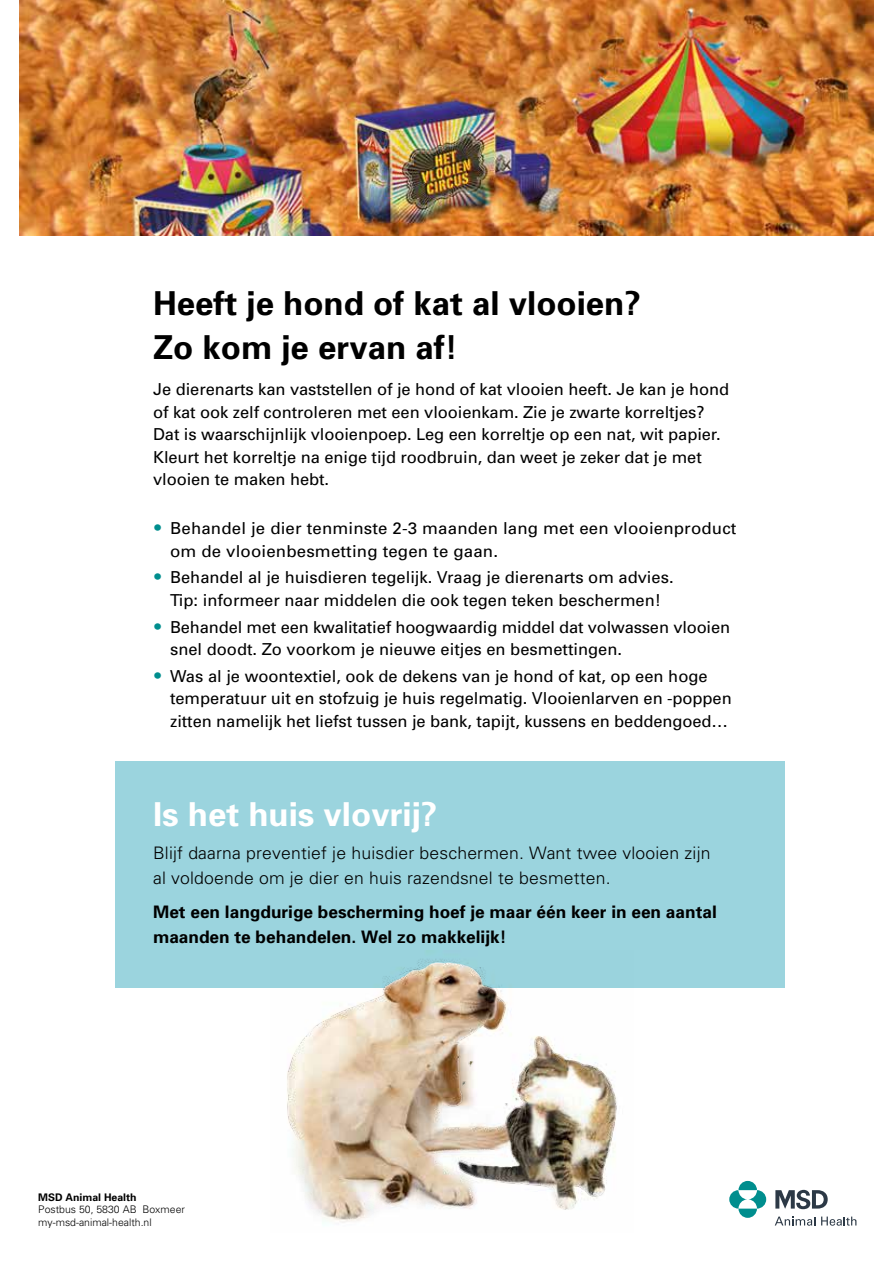
<style>
.page{position:relative;width:893px;height:1263px;background:#fff}
.page>*{position:absolute;margin:0;border:0;box-sizing:border-box;transform-origin:0 0}
.t1{font:700 33px/43.2px "Univers";color:#000}
.t2{font:700 33px "Univers";color:#fff}
.t3{font:300 17.25px/24.8px "Univers";letter-spacing:.01em;color:#000}
.t4{font:700 17.25px/24.8px "Univers";color:#000}
.t5{font:16.5px/22.5px "Univers";letter-spacing:-.005em;color:#000}
.t6{font:300 10.5px/12.6px "Univers";color:#000}
.t7{font:700 10.5px "Univers";color:#000}
.s1{font-weight:300;font-size:18px;color:#008e8e}
</style>
<div class="page">
<img style="left:19px;top:0;width:855px;height:235px">
<div style="left:115px;top:761px;width:669px;height:227px;background:#9bd4de"></div>
<img style="left:287px;top:950px;width:330px;height:273px">
<svg style="left:729px;top:1181px;width:37px;height:37px"></svg>
<svg style="left:775px;top:1190px;width:53px;height:19px"></svg>
<svg style="left:821px;top:1216px;width:35px;height:10px"></svg>
<svg style="left:775px;top:1216px;width:40px;height:10px"></svg>
<h1 class="t1" style="left:153px;top:282px;width:489px">Heeft je hond of kat al vlooien?<br>Zo kom je ervan af!</h1>
<p class="t5" style="left:153px;top:378px;width:577px">Je dierenarts kan vaststellen of je hond of kat vlooien heeft. Je kan je hond of kat ook zelf controleren met een vlooienkam. Zie je zwarte korreltjes?<br>Dat is waarschijnlijk vlooienpoep. Leg een korreltje op een nat, wit papier.<br>Kleurt het korreltje na enige tijd roodbruin, dan weet je zeker dat je met vlooien te maken hebt.</p>
<p class="t5" style="left:170px;top:517px;width:568px;text-indent:-17px"><span class="s1">•</span> Behandel je dier tenminste 2-3 maanden lang met een vlooienproduct om de vlooienbesmetting tegen te gaan.</p>
<p class="t5" style="left:153px;top:566px;width:522px;text-align:center"><span class="s1">•</span> Behandel al je huisdieren tegelijk. Vraag je dierenarts om advies.<br>Tip: informeer naar middelen die ook tegen teken beschermen!</p>
<p class="t5" style="left:170px;top:616px;width:561px;text-indent:-17px"><span class="s1">•</span> Behandel met een kwalitatief hoogwaardig middel dat volwassen vlooien snel doodt. Zo voorkom je nieuwe eitjes en besmettingen.</p>
<p class="t5" style="left:170px;top:665px;width:563px;text-indent:-17px"><span class="s1">•</span> Was al je woontextiel, ook de dekens van je hond of kat, op een hoge temperatuur uit en stofzuig je huis regelmatig. Vlooienlarven en -poppen zitten namelijk het liefst tussen je bank, tapijt, kussens en beddengoed…</p>
<h1 class="t2" style="left:153px;top:794px;width:286px">Is het huis vlovrij?</h1>
<p class="t3" style="left:153px;top:840px;width:559px">Blijf daarna preventief je huisdier beschermen. Want twee vlooien zijn al voldoende om je dier en huis razendsnel te besmetten.</p>
<p class="t4" style="left:153px;top:900px;width:565px">Met een langdurige bescherming hoef je maar één keer in een aantal maanden te behandelen. Wel zo makkelijk!</p>
<p class="t7" style="left:38px;top:1190px;width:100px">MSD Animal Health</p>
<p class="t6" style="left:38px;top:1203px;width:148px">Postbus 50, 5830 AB Boxmeer my-msd-animal-health.nl</p>
</div>
